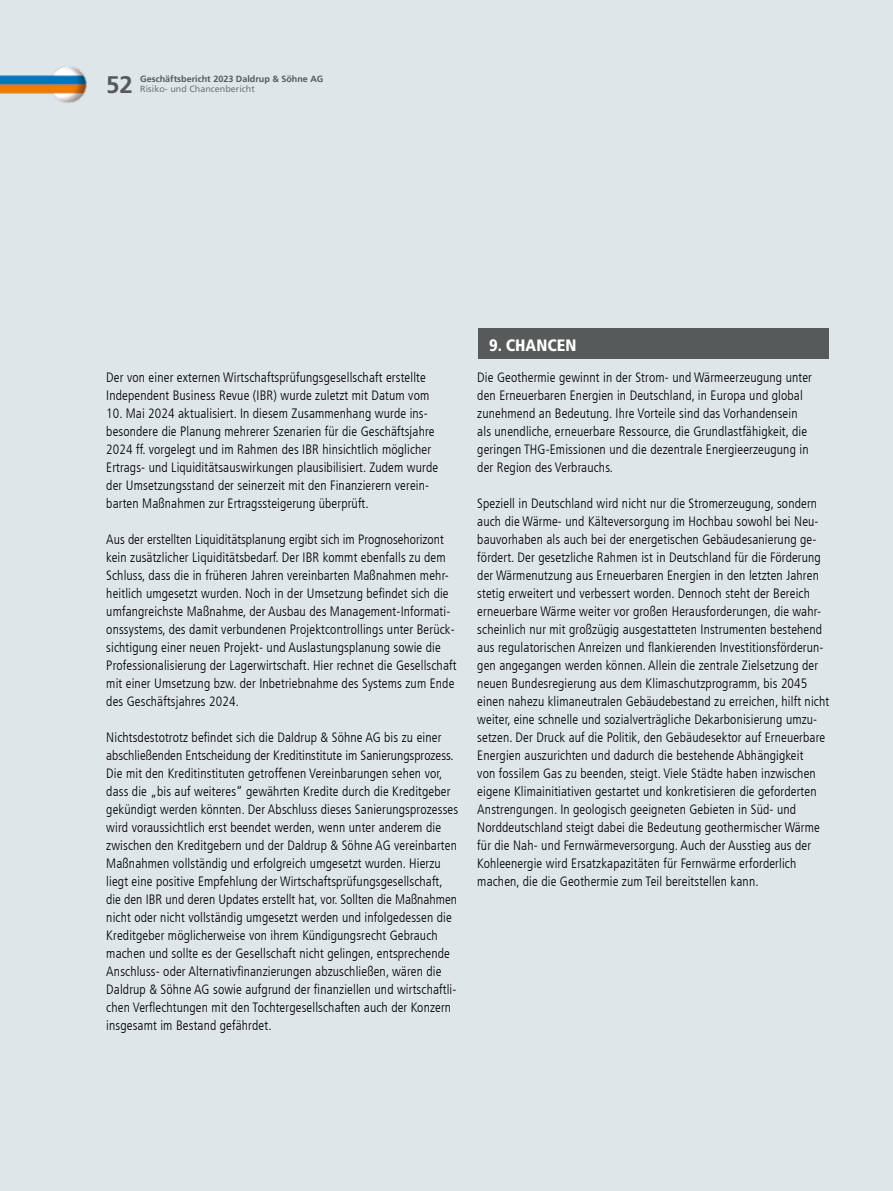
<style>
.page{position:relative;width:893px;height:1191px;background:#dfe6e9}
.page>*{position:absolute;margin:0;border:0;box-sizing:border-box;transform-origin:0 0}
.t1{font:700 24px "Frutiger LT Com";color:#575a5a}
.t2{font:900 condensed 16.5px "Frutiger LT Com";color:#fff}
.t3{font:300 condensed 13.5px/18px "Frutiger LT Com";letter-spacing:.01em;color:#000}
.t4{font:700 9px "Frutiger LT Com";color:#575a5a}
.t5{font:9px "Frutiger LT Com";color:#727577}
</style>
<div class="page">
<img style="left:0;top:66px;width:87px;height:37px">
<div style="left:479px;top:328px;width:350px;height:31px;background:#575a5a"></div>
<h1 class="t1" style="left:106px;top:70px;width:28px">52</h1>
<p class="t4" style="left:140px;top:74px;width:185px">Geschäftsbericht 2023 Daldrup &amp; Söhne AG</p>
<p class="t5" style="left:140px;top:84px;width:116px">Risiko- und Chancenbericht</p>
<p class="t3" style="left:106px;top:369px;width:324px">Der von einer externen Wirtschaftsprüfungsgesellschaft erstellte<br>Independent Business Revue (IBR) wurde zuletzt mit Datum vom</p>
<p class="t3" style="left:106px;top:405px;width:333px">10. Mai 2024 aktualisiert. In diesem Zusammenhang wurde ins&shy;besondere die Planung mehrerer Szenarien für die Geschäftsjahre 2024 ff. vorgelegt und im Rahmen des IBR hinsichtlich möglicher Ertrags- und Liquiditätsauswirkungen plausibilisiert. Zudem wurde der Umsetzungsstand der seinerzeit mit den Finanzierern verein&shy;barten Maßnahmen zur Ertragssteigerung überprüft.</p>
<p class="t3" style="left:106px;top:531px;width:352px">Aus der erstellten Liquiditätsplanung ergibt sich im Prognosehorizont kein zusätzlicher Liquiditätsbedarf. Der IBR kommt ebenfalls zu dem Schluss, dass die in früheren Jahren vereinbarten Maßnahmen mehr&shy;heitlich umgesetzt wurden. Noch in der Umsetzung befindet sich die umfangreichste Maßnahme, der Ausbau des Management-Informati&shy;onssystems, des damit verbundenen Projektcontrollings unter Berück&shy;sichtigung einer neuen Projekt- und Auslastungsplanung sowie die Professionalisierung der Lagerwirtschaft. Hier rechnet die Gesellschaft mit einer Umsetzung bzw. der Inbetriebnahme des Systems zum Ende des Geschäftsjahres 2024.</p>
<p class="t3" style="left:106px;top:729px;width:353px">Nichtsdestotrotz befindet sich die Daldrup &amp; Söhne AG bis zu einer abschließenden Entscheidung der Kreditinstitute im Sanierungsprozess.<br>Die mit den Kreditinstituten getroffenen Vereinbarungen sehen vor, dass die „bis auf weiteres“ gewährten Kredite durch die Kreditgeber gekündigt werden könnten. Der Abschluss dieses Sanierungsprozesses wird voraussichtlich erst beendet werden, wenn unter anderem die zwischen den Kreditgebern und der Daldrup &amp; Söhne AG vereinbarten Maßnahmen vollständig und erfolgreich umgesetzt wurden. Hierzu liegt eine positive Empfehlung der Wirtschaftsprüfungsgesellschaft, die den IBR und deren Updates erstellt hat, vor. Sollten die Maßnahmen nicht oder nicht vollständig umgesetzt werden und infolgedessen die Kreditgeber möglicherweise von ihrem Kündigungsrecht Gebrauch machen und sollte es der Gesellschaft nicht gelingen, entsprechende Anschluss- oder Alternativfinanzierungen abzuschließen, wären die Daldrup &amp; Söhne AG sowie aufgrund der finanziellen und wirtschaftli&shy;chen Verflechtungen mit den Tochtergesellschaften auch der Konzern insgesamt im Bestand gefährdet.</p>
<p class="t2" style="left:489px;top:335px;width:89px">9. CHANCEN</p>
<p class="t3" style="left:477px;top:369px;width:336px">Die Geothermie gewinnt in der Strom- und Wärmeerzeugung unter den Erneuerbaren Energien in Deutschland, in Europa und global zunehmend an Bedeutung. Ihre Vorteile sind das Vorhandensein als unendliche, erneuerbare Ressource, die Grundlastfähigkeit, die geringen THG-Emissionen und die dezentrale Energieerzeugung in der Region des Verbrauchs.</p>
<p class="t3" style="left:477px;top:495px;width:353px">Speziell in Deutschland wird nicht nur die Stromerzeugung, sondern auch die Wärme- und Kälteversorgung im Hochbau sowohl bei Neu&shy;bauvorhaben als auch bei der energetischen Gebäudesanierung ge&shy;fördert. Der gesetzliche Rahmen ist in Deutschland für die Förderung der Wärmenutzung aus Erneuerbaren Energien in den letzten Jahren stetig erweitert und verbessert worden. Dennoch steht der Bereich erneuerbare Wärme weiter vor großen Herausforderungen, die wahr&shy;scheinlich nur mit großzügig ausgestatteten Instrumenten bestehend aus regulatorischen Anreizen und flankierenden Investitionsförderun&shy;gen angegangen werden können. Allein die zentrale Zielsetzung der neuen Bundesregierung aus dem Klimaschutzprogramm, bis 2045 einen nahezu klimaneutralen Gebäudebestand zu erreichen, hilft nicht weiter, eine schnelle und sozialverträgliche Dekarbonisierung umzu&shy;setzen. Der Druck auf die Politik, den Gebäudesektor auf Erneuerbare Energien auszurichten und dadurch die bestehende Abhängigkeit<br>von fossilem Gas zu beenden, steigt. Viele Städte haben inzwischen eigene Klimainitiativen gestartet und konkretisieren die geforderten Anstrengungen. In geologisch geeigneten Gebieten in Süd- und Norddeutschland steigt dabei die Bedeutung geothermischer Wärme für die Nah- und Fernwärmeversorgung. Auch der Ausstieg aus der Kohleenergie wird Ersatzkapazitäten für Fernwärme erforderlich machen, die die Geothermie zum Teil bereitstellen kann.</p>
</div>
